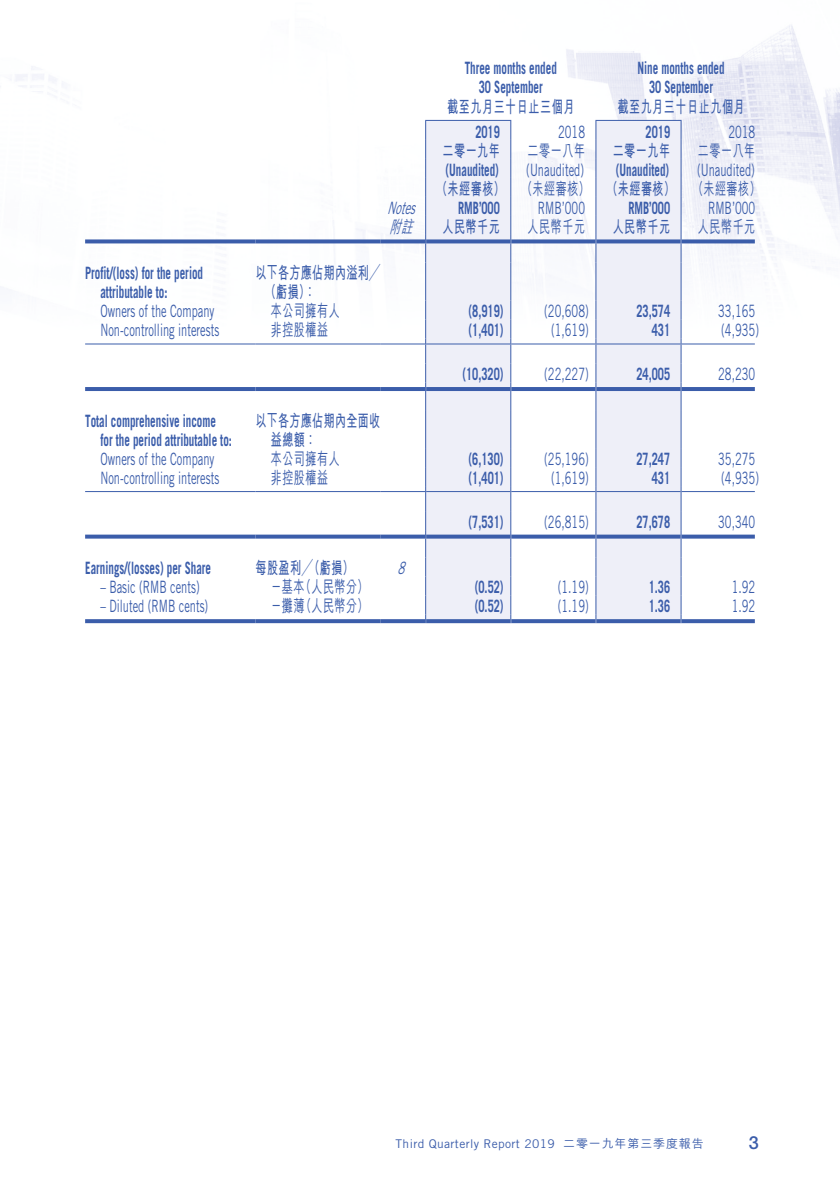
<style>
.page{position:relative;width:840px;height:1191px;background:#fff}
.page>*{position:absolute;margin:0;border:0;box-sizing:border-box;transform-origin:0 0}
.t1{font:500 18px "Helvetica Neue LT Std";color:#3b5daa}
.t2{font:700 17px/19px "Trade Gothic LT Std";color:#3b5daa;text-align:center;scale:.65 1}
.t3{font:17px "Trade Gothic LT Std";color:#3b5daa;scale:.65 1}
.t4{font:700 17px "M Hei HK";letter-spacing:.05em;color:#3b5daa;scale:.65 1}
.t5{font:500 17px "M Hei HK";letter-spacing:.05em;color:#3b5daa;scale:.65 1}
.t6{font:700 17px/19px "M Hei HK";letter-spacing:.03em;color:#3b5daa;scale:.65 1}
.t7{font:italic 17px "Trade Gothic LT Std";color:#3b5daa;scale:.65 1}
.t8{font:italic 500 17px "M Hei HK";color:#3b5daa;scale:.65 1}
.t9{font:12px "Trade Gothic LT Std";letter-spacing:.03em;color:#3b5daa}
.s1{font-weight:500}
.s2{font-family:"M Hei HK";font-weight:500}
</style>
<div class="page">
<img style="left:10px;top:25px;width:829px;height:599px">
<svg style="left:426px;top:120px;width:254px;height:499px;fill:#eeeff8"></svg>
<hr style="left:425px;top:120px;width:86px;height:1px;background:#3b5daa">
<hr style="left:595px;top:120px;width:86px;height:1px;background:#3b5daa">
<svg style="left:425px;top:121px;width:1px;height:141px"></svg>
<svg style="left:510px;top:121px;width:1px;height:141px"></svg>
<hr style="left:425px;top:262px;width:1px;height:38px;background:#3b5daa">
<hr style="left:510px;top:262px;width:1px;height:38px;background:#3b5daa">
<svg style="left:425px;top:300px;width:1px;height:110px"></svg>
<svg style="left:510px;top:300px;width:1px;height:110px"></svg>
<hr style="left:425px;top:410px;width:1px;height:38px;background:#3b5daa">
<hr style="left:510px;top:410px;width:1px;height:38px;background:#3b5daa">
<svg style="left:425px;top:448px;width:1px;height:175px"></svg>
<svg style="left:510px;top:448px;width:1px;height:175px"></svg>
<svg style="left:595px;top:121px;width:1px;height:141px"></svg>
<svg style="left:680px;top:121px;width:1px;height:141px"></svg>
<hr style="left:595px;top:262px;width:1px;height:38px;background:#3b5daa">
<hr style="left:680px;top:262px;width:1px;height:38px;background:#3b5daa">
<svg style="left:595px;top:300px;width:1px;height:110px"></svg>
<svg style="left:680px;top:300px;width:1px;height:110px"></svg>
<hr style="left:595px;top:410px;width:1px;height:38px;background:#3b5daa">
<hr style="left:680px;top:410px;width:1px;height:38px;background:#3b5daa">
<svg style="left:595px;top:448px;width:1px;height:175px"></svg>
<svg style="left:680px;top:448px;width:1px;height:175px"></svg>
<svg style="left:85px;top:239px;width:170px;height:4px"></svg>
<svg style="left:255px;top:239px;width:125px;height:4px"></svg>
<svg style="left:380px;top:239px;width:45px;height:4px"></svg>
<svg style="left:426px;top:239px;width:84px;height:4px"></svg>
<svg style="left:511px;top:239px;width:84px;height:4px"></svg>
<svg style="left:596px;top:239px;width:84px;height:4px"></svg>
<svg style="left:681px;top:239px;width:73px;height:4px"></svg>
<hr style="left:85px;top:343px;width:170px;height:1px;background:#3b5daa">
<hr style="left:255px;top:343px;width:125px;height:1px;background:#3b5daa">
<hr style="left:380px;top:343px;width:45px;height:1px;background:#3b5daa">
<hr style="left:426px;top:343px;width:84px;height:1px;background:#3b5daa">
<hr style="left:511px;top:343px;width:84px;height:1px;background:#3b5daa">
<hr style="left:596px;top:343px;width:84px;height:1px;background:#3b5daa">
<hr style="left:681px;top:343px;width:73px;height:1px;background:#3b5daa">
<hr style="left:85px;top:387px;width:170px;height:4px;background:#3b5daa">
<hr style="left:255px;top:387px;width:125px;height:4px;background:#3b5daa">
<hr style="left:380px;top:387px;width:45px;height:4px;background:#3b5daa">
<hr style="left:426px;top:387px;width:84px;height:4px;background:#3b5daa">
<hr style="left:511px;top:387px;width:84px;height:4px;background:#3b5daa">
<hr style="left:596px;top:387px;width:84px;height:4px;background:#3b5daa">
<hr style="left:681px;top:387px;width:73px;height:4px;background:#3b5daa">
<hr style="left:85px;top:491px;width:170px;height:1px;background:#3b5daa">
<hr style="left:255px;top:491px;width:125px;height:1px;background:#3b5daa">
<hr style="left:380px;top:491px;width:45px;height:1px;background:#3b5daa">
<hr style="left:426px;top:491px;width:84px;height:1px;background:#3b5daa">
<hr style="left:511px;top:491px;width:84px;height:1px;background:#3b5daa">
<hr style="left:596px;top:491px;width:84px;height:1px;background:#3b5daa">
<hr style="left:681px;top:491px;width:73px;height:1px;background:#3b5daa">
<svg style="left:85px;top:534px;width:170px;height:4px"></svg>
<svg style="left:255px;top:534px;width:125px;height:4px"></svg>
<svg style="left:380px;top:534px;width:45px;height:4px"></svg>
<svg style="left:426px;top:534px;width:84px;height:4px"></svg>
<svg style="left:511px;top:534px;width:84px;height:4px"></svg>
<svg style="left:596px;top:534px;width:84px;height:4px"></svg>
<svg style="left:681px;top:534px;width:73px;height:4px"></svg>
<svg style="left:85px;top:619px;width:170px;height:4px"></svg>
<svg style="left:255px;top:619px;width:125px;height:4px"></svg>
<svg style="left:380px;top:619px;width:45px;height:4px"></svg>
<svg style="left:426px;top:619px;width:84px;height:4px"></svg>
<svg style="left:511px;top:619px;width:84px;height:4px"></svg>
<svg style="left:596px;top:619px;width:84px;height:4px"></svg>
<svg style="left:681px;top:619px;width:73px;height:4px"></svg>
<p class="t2" style="left:464px;top:58px;width:143px">Three months ended<br>30 September</p>
<p class="t2" style="left:637px;top:58px;width:136px">Nine months ended<br>30 September</p>
<p class="t4" style="left:447px;top:94px;width:197px">截至九月三十日止三個月</p>
<p class="t4" style="left:617px;top:94px;width:197px">截至九月三十日止九個月</p>
<p class="t2" style="left:475px;top:122px;width:39px">2019</p>
<p class="t3" style="left:557px;top:121px;width:43px">2018</p>
<p class="t2" style="left:645px;top:122px;width:39px">2019</p>
<p class="t3" style="left:728px;top:121px;width:43px">2018</p>
<p class="t4" style="left:442px;top:138px;width:90px">二零一九年</p>
<p class="t5" style="left:527px;top:138px;width:90px">二零一八年</p>
<p class="t4" style="left:612px;top:138px;width:90px">二零一九年</p>
<p class="t5" style="left:697px;top:138px;width:90px">二零一八年</p>
<p class="t2" style="left:445px;top:160px;width:84px">(Unaudited)</p>
<p class="t3" style="left:526px;top:159px;width:90px">(Unaudited)</p>
<p class="t2" style="left:615px;top:160px;width:84px">(Unaudited)</p>
<p class="t3" style="left:696px;top:159px;width:90px">(Unaudited)</p>
<p class="t4" style="left:436px;top:176px;width:499px">（未經審核） <span class="s1">（未經審核）</span> （未經審核） <span class="s1">（未經審核）</span></p>
<p class="t7" style="left:387px;top:197px;width:52px">Notes</p>
<p class="t2" style="left:458px;top:198px;width:66px">RMB’000</p>
<p class="t3" style="left:537px;top:197px;width:74px">RMB’000</p>
<p class="t2" style="left:628px;top:198px;width:66px">RMB’000</p>
<p class="t3" style="left:707px;top:197px;width:74px">RMB’000</p>
<p class="t8" style="left:389px;top:214px;width:45px">附註</p>
<p class="t4" style="left:442px;top:214px;width:90px">人民幣千元</p>
<p class="t5" style="left:527px;top:214px;width:90px">人民幣千元</p>
<p class="t4" style="left:612px;top:214px;width:90px">人民幣千元</p>
<p class="t5" style="left:697px;top:214px;width:90px">人民幣千元</p>
<p class="t2" style="left:100px;top:263px;width:159px;text-align:left;text-indent:-15px">Profit/(loss) for the period attributable to:</p>
<p class="t6" style="left:265px;top:262px;width:178px;text-indent:-10px">以下各方應佔期內溢利╱（虧損）：</p>
<p class="t3" style="left:100px;top:301px;width:177px">Owners of the Company</p>
<p class="t5" style="left:270px;top:299px;width:108px">本公司擁有人</p>
<p class="t2" style="left:468px;top:301px;width:55px">(8,919)</p>
<p class="t3" style="left:544px;top:301px;width:70px">(20,608)</p>
<p class="t2" style="left:636px;top:301px;width:53px">23,574</p>
<p class="t3" style="left:717px;top:301px;width:59px">33,165</p>
<p class="t3" style="left:100px;top:320px;width:184px">Non-controlling interests</p>
<p class="t5" style="left:270px;top:318px;width:90px">非控股權益</p>
<p class="t2" style="left:468px;top:320px;width:55px">(1,401)</p>
<p class="t3" style="left:550px;top:320px;width:60px">(1,619)</p>
<p class="t2" style="left:651px;top:320px;width:30px">431</p>
<p class="t3" style="left:720px;top:320px;width:60px">(4,935)</p>
<p class="t2" style="left:462px;top:364px;width:65px">(10,320)</p>
<p class="t3" style="left:544px;top:364px;width:70px">(22,227)</p>
<p class="t2" style="left:636px;top:364px;width:53px">24,005</p>
<p class="t3" style="left:717px;top:364px;width:59px">28,230</p>
<p class="t2" style="left:100px;top:411px;width:204px;text-align:left;text-indent:-15px">Total comprehensive income for the period attributable to:</p>
<p class="t6" style="left:270px;top:410px;width:170px;text-indent:-15px">以下各方應佔期內全面收益總額：</p>
<p class="t3" style="left:100px;top:448px;width:177px">Owners of the Company</p>
<p class="t5" style="left:270px;top:446px;width:108px">本公司擁有人</p>
<p class="t2" style="left:468px;top:449px;width:55px">(6,130)</p>
<p class="t3" style="left:544px;top:448px;width:70px">(25,196)</p>
<p class="t2" style="left:636px;top:449px;width:53px">27,247</p>
<p class="t3" style="left:717px;top:448px;width:59px">35,275</p>
<p class="t3" style="left:100px;top:467px;width:184px">Non-controlling interests</p>
<p class="t5" style="left:270px;top:465px;width:90px">非控股權益</p>
<p class="t2" style="left:468px;top:468px;width:55px">(1,401)</p>
<p class="t3" style="left:550px;top:467px;width:60px">(1,619)</p>
<p class="t2" style="left:651px;top:468px;width:30px">431</p>
<p class="t3" style="left:720px;top:467px;width:60px">(4,935)</p>
<p class="t2" style="left:468px;top:512px;width:55px">(7,531)</p>
<p class="t3" style="left:544px;top:511px;width:70px">(26,815)</p>
<p class="t2" style="left:636px;top:512px;width:53px">27,678</p>
<p class="t3" style="left:717px;top:511px;width:59px">30,340</p>
<p class="t2" style="left:85px;top:558px;width:195px">Earnings/(losses) per Share</p>
<p class="t4" style="left:255px;top:556px;width:152px">每股盈利╱（虧損）</p>
<p class="t7" style="left:397px;top:558px;width:20px">8</p>
<p class="t3" style="left:100px;top:577px;width:154px">– Basic (RMB cents)</p>
<p class="t5" style="left:270px;top:575px;width:152px">－基本（人民幣分）</p>
<p class="t2" style="left:474px;top:577px;width:46px">(0.52)</p>
<p class="t3" style="left:557px;top:577px;width:49px">(1.19)</p>
<p class="t2" style="left:648px;top:577px;width:35px">1.36</p>
<p class="t3" style="left:731px;top:577px;width:38px">1.92</p>
<p class="t3" style="left:100px;top:596px;width:167px">– Diluted (RMB cents)</p>
<p class="t5" style="left:270px;top:594px;width:152px">－攤薄（人民幣分）</p>
<p class="t2" style="left:474px;top:596px;width:46px">(0.52)</p>
<p class="t3" style="left:557px;top:596px;width:49px">(1.19)</p>
<p class="t2" style="left:648px;top:596px;width:35px">1.36</p>
<p class="t3" style="left:731px;top:596px;width:38px">1.92</p>
<p class="t9" style="left:395px;top:1137px;width:309px">Third Quarterly Report 2019 <span class="s2">二零一九年第三季度報告</span></p>
<p class="t1" style="left:748px;top:1131px;width:12px">3</p>
</div>
